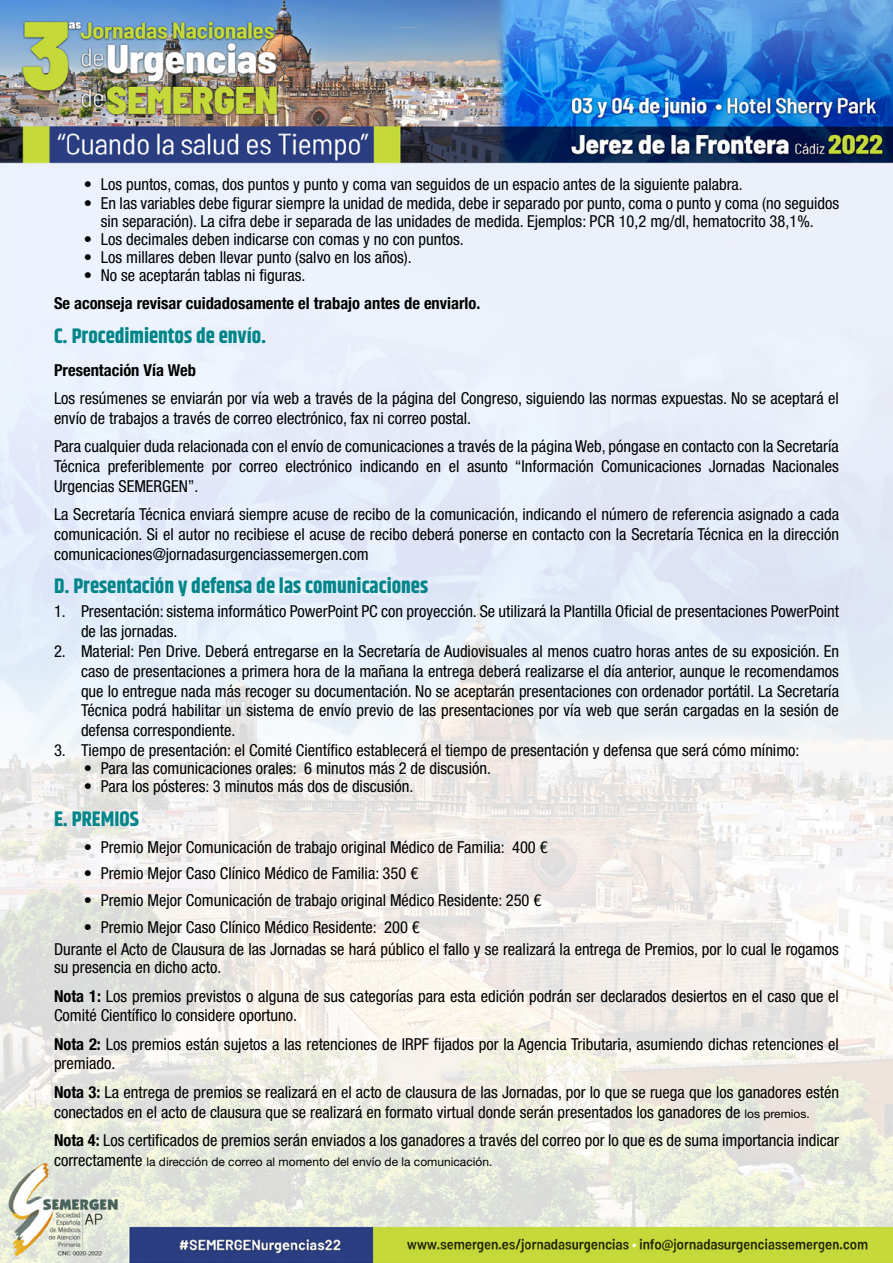
<style>
.page{position:relative;width:893px;height:1263px;background:#fff}
.page>*{position:absolute;margin:0;border:0;box-sizing:border-box;transform-origin:0 0}
.t1{font:700 21px "Khand";color:#008589}
.t2{font:condensed 16.5px/19.8px "Helvetica Neue LT Std";color:#000}
.t3{font:700 condensed 16.5px "Helvetica Neue LT Std";color:#000}
.t4{font:12px "Helvetica Neue LT Std";color:#000}
.s1{font-weight:700}
.s2{font-stretch:normal;font-size:12px}
.s3{font-stretch:condensed;font-size:16.5px}
</style>
<div class="page">
<img style="left:0;top:0;width:893px;height:1263px">
<p class="t2" style="left:84px;top:175px;width:661px">• Los puntos, comas, dos puntos y punto y coma van seguidos de un espacio antes de la siguiente palabra.</p>
<p class="t2" style="left:84px;top:193px;width:757px;line-height:18.1px;text-align:center">• En las variables debe figurar siempre la unidad de medida, debe ir separado por punto, coma o punto y coma (no seguidos sin separación). La cifra debe ir separada de las unidades de medida. Ejemplos: PCR 10,2 mg/dl, hematocrito 38,1%.</p>
<p class="t2" style="left:84px;top:229px;width:382px">• Los decimales deben indicarse con comas y no con puntos.</p>
<p class="t2" style="left:84px;top:247px;width:330px">• Los millares deben llevar punto (salvo en los años).</p>
<p class="t2" style="left:84px;top:265px;width:223px">• No se aceptarán tablas ni figuras.</p>
<p class="t3" style="left:54px;top:294px;width:428px">Se aconseja revisar cuidadosamente el trabajo antes de enviarlo.</p>
<p class="t1" style="left:54px;top:321px;width:214px">C. Procedimientos de envío.</p>
<p class="t3" style="left:54px;top:360px;width:144px">Presentación Vía Web</p>
<p class="t2" style="left:54px;top:388px;width:786px">Los resúmenes se enviarán por vía web a través de la página del Congreso, siguiendo las normas expuestas. No se aceptará el envío de trabajos a través de correo electrónico, fax ni correo postal.</p>
<p class="t2" style="left:54px;top:436px;width:786px;text-align:justify">Para cualquier duda relacionada con el envío de comunicaciones a través de la página Web, póngase en contacto con la Secretaría Técnica preferiblemente por correo electrónico indicando en el asunto “Información Comunicaciones Jornadas Nacionales Urgencias SEMERGEN”.</p>
<p class="t2" style="left:54px;top:504px;width:787px;text-align:justify">La Secretaría Técnica enviará siempre acuse de recibo de la comunicación, indicando el número de referencia asignado a cada comunicación. Si el autor no recibiese el acuse de recibo deberá ponerse en contacto con la Secretaría Técnica en la dirección comunicaciones@jornadasurgenciassemergen.com</p>
<p class="t1" style="left:54px;top:571px;width:376px">D. Presentación y defensa de las comunicaciones</p>
<p class="t2" style="left:81px;top:602px;width:759px;text-indent:-27px">1. Presentación: sistema informático PowerPoint PC con proyección. Se utilizará la Plantilla Oficial de presentaciones PowerPoint de las jornadas.</p>
<p class="t2" style="left:81px;top:641px;width:759px;text-align:justify;text-indent:-27px">2. Material: Pen Drive. Deberá entregarse en la Secretaría de Audiovisuales al menos cuatro horas antes de su exposición. En caso de presentaciones a primera hora de la mañana la entrega deberá realizarse el día anterior, aunque le recomendamos que lo entregue nada más recoger su documentación. No se aceptarán presentaciones con ordenador portátil. La Secretaría Técnica podrá habilitar un sistema de envío previo de las presentaciones por vía web que serán cargadas en la sesión de defensa correspondiente.</p>
<p class="t2" style="left:54px;top:740px;width:747px">3. Tiempo de presentación: el Comité Científico establecerá el tiempo de presentación y defensa que será cómo mínimo:</p>
<p class="t2" style="left:84px;top:758px;width:409px">• Para las comunicaciones orales: 6 minutos más 2 de discusión.</p>
<p class="t2" style="left:84px;top:776px;width:331px">• Para los pósteres: 3 minutos más dos de discusión.</p>
<p class="t1" style="left:54px;top:804px;width:86px">E. PREMIOS</p>
<p class="t2" style="left:84px;top:837px;width:465px">• Premio Mejor Comunicación de trabajo original Médico de Familia: 400 €</p>
<p class="t2" style="left:84px;top:863px;width:336px">• Premio Mejor Caso Clínico Médico de Familia: 350 €</p>
<p class="t2" style="left:84px;top:890px;width:459px">• Premio Mejor Comunicación de trabajo original Médico Residente: 250 €</p>
<p class="t2" style="left:54px;top:915px;width:786px;line-height:22.4px;text-indent:30px">• Premio Mejor Caso Clínico Médico Residente: 200 €<br>Durante el Acto de Clausura de las Jornadas se hará público el fallo y se realizará la entrega de Premios, por lo cual le rogamos</p>
<p class="t2" style="left:54px;top:953px;width:786px;line-height:28.3px">su presencia en dicho acto.<br><span class="s1">Nota 1:</span> Los premios previstos o alguna de sus categorías para esta edición podrán ser declarados desiertos en el caso que el</p>
<p class="t2" style="left:54px;top:1001px;width:786px;line-height:28.3px">Comité Científico lo considere oportuno.<br><span class="s1">Nota 2:</span> Los premios están sujetos a las retenciones de IRPF fijados por la Agencia Tributaria, asumiendo dichas retenciones el</p>
<p class="t2" style="left:54px;top:1049px;width:787px;line-height:28.3px">premiado.<br><span class="s1">Nota 3:</span> La entrega de premios se realizará en el acto de clausura de las Jornadas, por lo que se ruega que los ganadores estén</p>
<p class="t2" style="left:54px;top:1097px;width:787px;line-height:28.3px">conectados en el acto de clausura que se realizará en formato virtual donde serán presentados los ganadores de <span class="s2">los premios.<br></span><span class="s1">Nota 4:</span> Los certificados de premios serán enviados a los ganadores a través del correo por lo que es de suma importancia indicar</p>
<p class="t4" style="left:54px;top:1154px;width:440px"><span class="s3">correctamente</span> la dirección de correo al momento del envío de la comunicación.</p>
</div>
